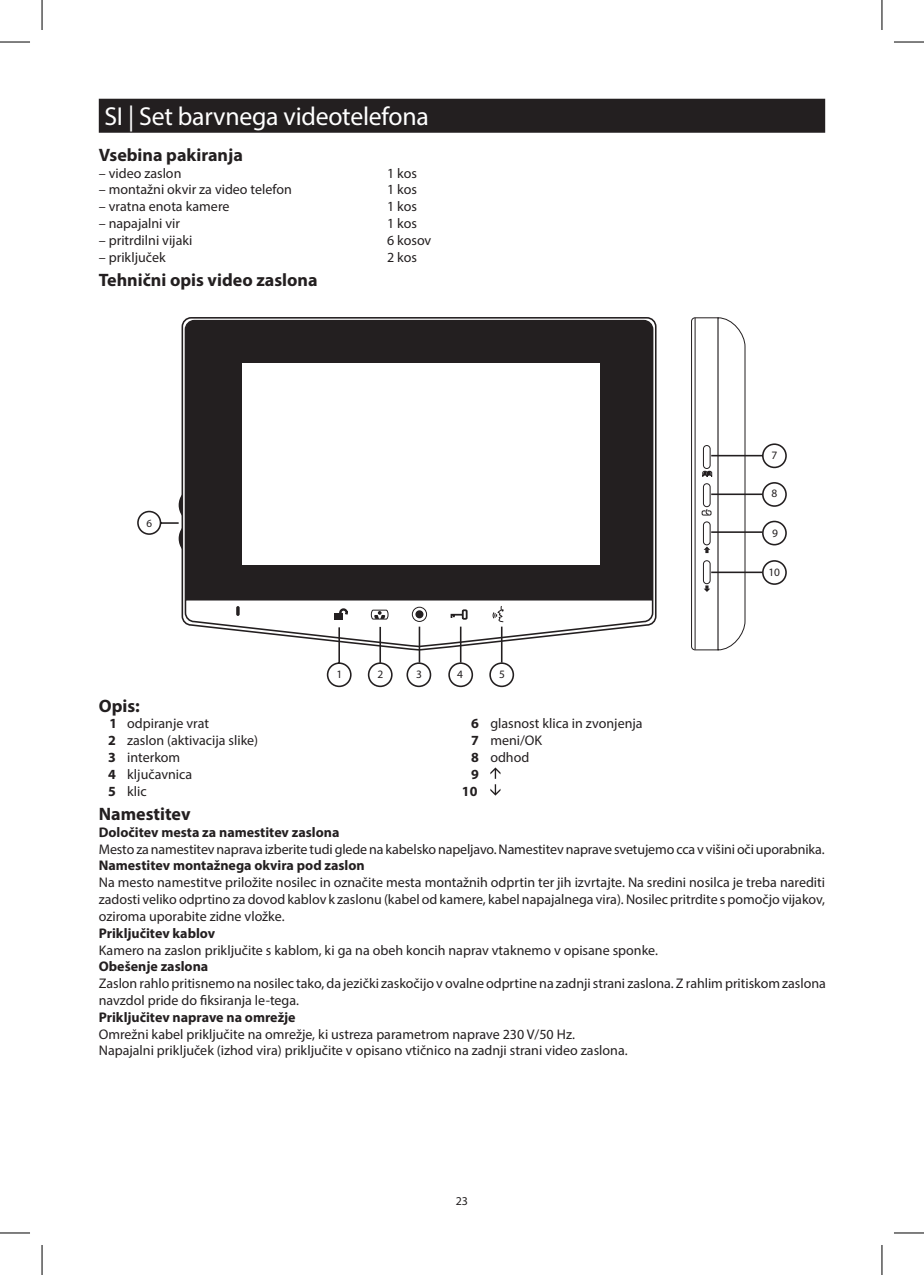
<style>
.page{position:relative;width:924px;height:1275px;background:#fff}
.page>*{position:absolute;margin:0;border:0;box-sizing:border-box;transform-origin:0 0}
.t1{font:26px "Myriad Pro";letter-spacing:-.01em;color:#fff}
.t2{font:700 18px "Myriad Pro";color:#231f20}
.t3{font:14px/16.8px "Myriad Pro";color:#231f20}
.t4{font:700 14px "Myriad Pro";color:#231f20}
.t5{font:12px "Myriad Pro";color:#231f20}
.t6{font:11.4px "Myriad Pro";color:#231f20}
.t7{font:11px "Myriad Pro";color:#231f20}
.s1{font-weight:700}
</style>
<div class="page">
<div style="left:99px;top:99px;width:725px;height:34px;background:#231f20"></div>
<svg style="left:181px;top:317px;width:476px;height:334px"></svg>
<svg style="left:370px;top:606px;width:57px;height:16px"></svg>
<div style="left:185px;top:321px;width:467px;height:279px;background:#231f20"></div>
<div style="left:415px;top:610px;width:8px;height:8px;background:#231f20;border-radius:50%"></div>
<svg style="left:450px;top:605px;width:54px;height:18px"></svg>
<div style="left:334px;top:613px;width:8px;height:7px;background:#231f20"></div>
<svg style="left:338px;top:607px;width:11px;height:10px"></svg>
<div style="left:242px;top:363px;width:357px;height:202px;background:#fff"></div>
<svg style="left:236px;top:606px;width:3px;height:10px"></svg>
<div style="left:367px;top:662px;width:25px;height:25px;border:2px solid #231f20;border-radius:50%"></div>
<svg style="left:137px;top:494px;width:45px;height:55px"></svg>
<div style="left:406px;top:662px;width:25px;height:25px;border:2px solid #231f20;border-radius:50%"></div>
<div style="left:448px;top:662px;width:25px;height:25px;border:2px solid #231f20;border-radius:50%"></div>
<div style="left:489px;top:662px;width:25px;height:25px;border:2px solid #231f20;border-radius:50%"></div>
<svg style="left:326px;top:626px;width:26px;height:62px"></svg>
<svg style="left:691px;top:317px;width:96px;height:333px"></svg>
<div style="left:761px;top:482px;width:25px;height:25px;border:2px solid #231f20;border-radius:50%"></div>
<div style="left:761px;top:520px;width:25px;height:25px;border:2px solid #231f20;border-radius:50%"></div>
<div style="left:761px;top:560px;width:25px;height:25px;border:2px solid #231f20;border-radius:50%"></div>
<hr style="left:379px;top:627px;width:2px;height:36px;background:#231f20">
<hr style="left:418px;top:626px;width:2px;height:36px;background:#231f20">
<hr style="left:459px;top:626px;width:2px;height:36px;background:#231f20">
<hr style="left:500px;top:626px;width:2px;height:36px;background:#231f20">
<hr style="left:710px;top:493px;width:52px;height:2px;background:#231f20">
<hr style="left:710px;top:531px;width:52px;height:2px;background:#231f20">
<hr style="left:710px;top:571px;width:52px;height:2px;background:#231f20">
<svg style="left:490px;top:767px;width:10px;height:28px"></svg>
<hr style="left:0;top:42px;width:30px;height:1px;background:#000">
<hr style="left:893px;top:42px;width:30px;height:1px;background:#000">
<hr style="left:0;top:1232px;width:30px;height:1px;background:#000">
<hr style="left:893px;top:1232px;width:30px;height:1px;background:#000">
<hr style="left:42px;top:0;width:1px;height:30px;background:#000">
<hr style="left:42px;top:1245px;width:1px;height:30px;background:#000">
<hr style="left:881px;top:0;width:1px;height:30px;background:#000">
<hr style="left:881px;top:1245px;width:1px;height:30px;background:#000">
<h1 class="t1" style="left:104px;top:100px;width:326px">SI | Set barvnega videotelefona</h1>
<p class="t2" style="left:99px;top:143px;width:145px">Vsebina pakiranja</p>
<p class="t3" style="left:99px;top:164px;width:84px">– video zaslon</p>
<p class="t3" style="left:387px;top:164px;width:31px">1 kos</p>
<p class="t3" style="left:99px;top:181px;width:194px">– montažni okvir za video telefon</p>
<p class="t3" style="left:387px;top:181px;width:31px">1 kos</p>
<p class="t3" style="left:99px;top:198px;width:132px">– vratna enota kamere</p>
<p class="t3" style="left:387px;top:198px;width:31px">1 kos</p>
<p class="t3" style="left:99px;top:215px;width:83px">– napajalni vir</p>
<p class="t3" style="left:387px;top:215px;width:31px">1 kos</p>
<p class="t3" style="left:99px;top:231px;width:95px">– pritrdilni vijaki</p>
<p class="t3" style="left:387px;top:231px;width:46px">6 kosov</p>
<p class="t3" style="left:99px;top:248px;width:68px">– priključek</p>
<p class="t3" style="left:387px;top:248px;width:31px">2 kos</p>
<p class="t2" style="left:99px;top:268px;width:220px">Tehnični opis video zaslona</p>
<p class="t7" style="left:146px;top:516px;width:7px">6</p>
<p class="t6" style="left:336px;top:667px;width:7px">1</p>
<p class="t6" style="left:416px;top:667px;width:7px">3</p>
<p class="t6" style="left:457px;top:667px;width:7px">4</p>
<p class="t6" style="left:499px;top:667px;width:7px">5</p>
<p class="t6" style="left:377px;top:667px;width:7px">2</p>
<p class="t2" style="left:99px;top:694px;width:43px">Opis:</p>
<p class="t3" style="left:108px;top:715px;width:152px"><span class="s1">1</span> odpiranje vrat<br><span class="s1">2</span> zaslon (aktivacija slike)<br><span class="s1">3</span> interkom<br><span class="s1">4</span> ključavnica<br><span class="s1">5</span> klic</p>
<p class="t3" style="left:471px;top:715px;width:173px"><span class="s1">6</span> glasnost klica in zvonjenja</p>
<p class="t3" style="left:471px;top:732px;width:72px"><span class="s1">7</span> meni/OK</p>
<p class="t3" style="left:471px;top:748px;width:60px"><span class="s1">8</span> odhod</p>
<p class="t4" style="left:471px;top:765px;width:9px">9</p>
<p class="t4" style="left:462px;top:782px;width:17px">10</p>
<p class="t6" style="left:771px;top:448px;width:7px">7</p>
<p class="t6" style="left:771px;top:486px;width:7px">8</p>
<p class="t6" style="left:772px;top:526px;width:7px">9</p>
<p class="t6" style="left:768px;top:565px;width:13px">10</p>
<p class="t2" style="left:99px;top:802px;width:93px">Namestitev</p>
<p class="t4" style="left:99px;top:823px;width:242px">Določitev mesta za namestitev zaslona</p>
<p class="t3" style="left:99px;top:840px;width:727px">Mesto za namestitev naprava izberite tudi glede na kabelsko napeljavo. Namestitev naprave svetujemo cca v višini oči uporabnika.</p>
<p class="t4" style="left:99px;top:856px;width:267px">Namestitev montažnega okvira pod zaslon</p>
<p class="t3" style="left:99px;top:874px;width:727px;text-align:justify">Na mesto namestitve priložite nosilec in označite mesta montažnih odprtin ter jih izvrtajte. Na sredini nosilca je treba narediti zadosti veliko odprtino za dovod kablov k zaslonu (kabel od kamere, kabel napajalnega vira). Nosilec pritrdite s pomočjo vijakov, oziroma uporabite zidne vložke.</p>
<p class="t4" style="left:99px;top:924px;width:118px">Priključitev kablov</p>
<p class="t3" style="left:99px;top:941px;width:560px">Kamero na zaslon priključite s kablom, ki ga na obeh koncih naprav vtaknemo v opisane sponke.</p>
<p class="t4" style="left:99px;top:957px;width:111px">Obešenje zaslona</p>
<p class="t3" style="left:99px;top:974px;width:728px">Zaslon rahlo pritisnemo na nosilec tako, da jezički zaskočijo v ovalne odprtine na zadnji strani zaslona. Z rahlim pritiskom zaslona navzdol pride do fiksiranja le-tega.</p>
<p class="t4" style="left:99px;top:1008px;width:198px">Priključitev naprave na omrežje</p>
<p class="t3" style="left:99px;top:1025px;width:530px">Omrežni kabel priključite na omrežje, ki ustreza parametrom naprave 230 V/50 Hz.<br>Napajalni priključek (izhod vira) priključite v opisano vtičnico na zadnji strani video zaslona.</p>
<p class="t5" style="left:455px;top:1193px;width:14px">23</p>
</div>
